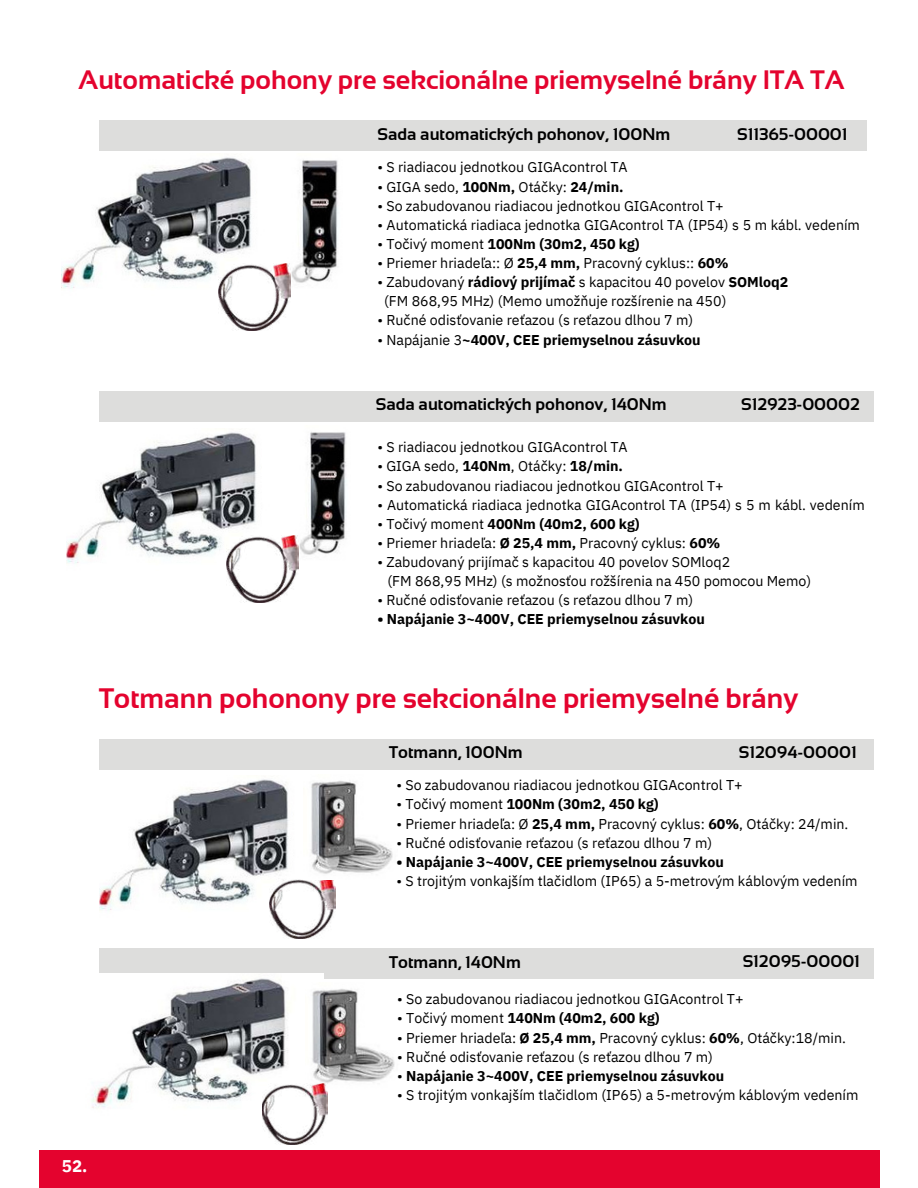
<style>
.page{position:relative;width:918px;height:1188px;background:#fff}
.page>*{position:absolute;margin:0;border:0;box-sizing:border-box;transform-origin:0 0}
.t1{font:700 28.2px "Sansation";color:#e4032e}
.t2{font:700 26.7px "Sansation";color:#e4032e}
.t3{font:700 16.95px "Sansation";color:#000}
.t4{font:700 16.95px "IBM Plex Sans";color:#fff}
.t5{font:14.25px "IBM Plex Sans";color:#000}
.t6{font:700 14.25px "IBM Plex Sans";color:#000}
.s1{font-weight:700}
.s2{font-weight:400}
</style>
<div class="page">
<div style="left:39px;top:1150px;width:840px;height:38px;background:#e4032e"></div>
<div style="left:99px;top:392px;width:775px;height:30px;background:#dddddc"></div>
<div style="left:99px;top:740px;width:775px;height:30px;background:#dddddc"></div>
<div style="left:100px;top:120px;width:767px;height:30px;background:#dddddc"></div>
<img style="left:62px;top:157px;width:189px;height:131px">
<img style="left:290px;top:160px;width:48px;height:128px">
<img style="left:218px;top:263px;width:72px;height:68px">
<img style="left:66px;top:432px;width:190px;height:131px">
<img style="left:298px;top:432px;width:48px;height:128px">
<img style="left:226px;top:535px;width:72px;height:68px">
<img style="left:99px;top:779px;width:189px;height:132px">
<img style="left:270px;top:878px;width:65px;height:61px">
<img style="left:304px;top:781px;width:89px;height:99px">
<div style="left:99px;top:948px;width:775px;height:30px;background:#dddddc"></div>
<img style="left:92px;top:974px;width:231px;height:134px">
<img style="left:306px;top:983px;width:89px;height:101px">
<img style="left:262px;top:1084px;width:65px;height:61px">
<h3 class="t2" style="left:78px;top:65px;width:768px">Automatické pohony pre sekcionálne priemyselné brány ITA TA</h3>
<p class="t3" style="left:377px;top:125px;width:294px">Sada automatických pohonov, 100Nm</p>
<p class="t3" style="left:737px;top:125px;width:112px">S11365-00001</p>
<h2 class="t5" style="left:377px;top:158px;width:252px">• S riadiacou jednotkou GIGAcontrol TA</h2>
<p class="t5" style="left:377px;top:177px;width:248px">• GIGA sedo, <span class="s1">100Nm,</span> Otáčky: <span class="s1">24/min.</span></p>
<p class="t5" style="left:377px;top:196px;width:348px">• So zabudovanou riadiacou jednotkou GIGAcontrol T+</p>
<p class="t5" style="left:377px;top:215px;width:484px">• Automatická riadiaca jednotka GIGAcontrol TA (IP54) s 5 m kábl. vedením</p>
<p class="t6" style="left:377px;top:234px;width:264px"><span class="s2">• Točivý moment</span> 100Nm (30m2, 450 kg)</p>
<p class="t5" style="left:377px;top:254px;width:353px">• Priemer hriadeľa:: Ø <span class="s1">25,4 mm,</span> Pracovný cyklus:: <span class="s1">60%</span></p>
<p class="t5" style="left:377px;top:273px;width:412px">• Zabudovaný <span class="s1">rádiový prijímač</span> s kapacitou 40 povelov <span class="s1">SOMloq2</span></p>
<p class="t5" style="left:384px;top:292px;width:344px">(FM 868,95 MHz) (Memo umožňuje rozšírenie na 450)</p>
<p class="t5" style="left:377px;top:311px;width:317px">• Ručné odisťovanie reťazou (s reťazou dlhou 7 m)</p>
<p class="t6" style="left:377px;top:330px;width:325px"><span class="s2">• Napájanie 3</span>~400V, CEE priemyselnou zásuvkou</p>
<p class="t3" style="left:376px;top:395px;width:292px">Sada automatických pohonov, 140Nm</p>
<p class="t3" style="left:741px;top:395px;width:120px">S12923-00002</p>
<p class="t5" style="left:377px;top:438px;width:252px">• S riadiacou jednotkou GIGAcontrol TA</p>
<p class="t5" style="left:377px;top:457px;width:247px">• GIGA sedo, <span class="s1">140Nm</span>, Otáčky: <span class="s1">18/min.</span></p>
<p class="t5" style="left:377px;top:476px;width:348px">• So zabudovanou riadiacou jednotkou GIGAcontrol T+</p>
<p class="t5" style="left:377px;top:495px;width:489px">• Automatická riadiaca jednotka GIGAcontrol TA (IP54) s 5 m kábl. vedením</p>
<p class="t6" style="left:377px;top:514px;width:264px"><span class="s2">• Točivý moment</span> 400Nm (40m2, 600 kg)</p>
<p class="t5" style="left:377px;top:533px;width:344px">• Priemer hriadeľa: <span class="s1">Ø 25,4 mm,</span> Pracovný cyklus: <span class="s1">60%</span></p>
<p class="t5" style="left:377px;top:552px;width:354px">• Zabudovaný prijímač s kapacitou 40 povelov SOMloq2</p>
<p class="t5" style="left:388px;top:572px;width:425px">(FM 868,95 MHz) (s možnosťou rožšírenia na 450 pomocou Memo)</p>
<p class="t5" style="left:377px;top:591px;width:317px">• Ručné odisťovanie reťazou (s reťazou dlhou 7 m)</p>
<h3 class="t6" style="left:377px;top:610px;width:329px">• Napájanie 3~400V, CEE priemyselnou zásuvkou</h3>
<p class="t1" style="left:99px;top:682px;width:701px">Totmann pohonony pre sekcionálne priemyselné brány</p>
<h3 class="t3" style="left:389px;top:742px;width:135px">Totmann, 100Nm</h3>
<p class="t3" style="left:739px;top:742px;width:119px">S12094-00001</p>
<p class="t5" style="left:396px;top:776px;width:348px">• So zabudovanou riadiacou jednotkou GIGAcontrol T+</p>
<p class="t6" style="left:396px;top:795px;width:264px"><span class="s2">• Točivý moment</span> 100Nm (30m2, 450 kg)</p>
<h1 class="t5" style="left:396px;top:814px;width:454px">• Priemer hriadeľa: Ø <span class="s1">25,4 mm,</span> Pracovný cyklus: <span class="s1">60%</span>, Otáčky: 24/min.</h1>
<h3 class="t5" style="left:396px;top:833px;width:317px">• Ručné odisťovanie reťazou (s reťazou dlhou 7 m)</h3>
<h2 class="t6" style="left:396px;top:852px;width:329px">• Napájanie 3~400V, CEE priemyselnou zásuvkou</h2>
<p class="t5" style="left:396px;top:871px;width:463px">• S trojitým vonkajším tlačidlom (IP65) a 5-metrovým káblovým vedením</p>
<p class="t3" style="left:389px;top:953px;width:133px">Totmann, 140Nm</p>
<p class="t3" style="left:743px;top:951px;width:119px">S12095-00001</p>
<p class="t4" style="left:62px;top:1155px;width:27px">52.</p>
<p class="t5" style="left:397px;top:990px;width:348px">• So zabudovanou riadiacou jednotkou GIGAcontrol T+</p>
<p class="t6" style="left:397px;top:1009px;width:264px"><span class="s2">• Točivý moment</span> 140Nm (40m2, 600 kg)</p>
<p class="t5" style="left:397px;top:1028px;width:450px">• Priemer hriadeľa: <span class="s1">Ø 25,4 mm,</span> Pracovný cyklus: <span class="s1">60%</span>, Otáčky:18/min.</p>
<p class="t5" style="left:397px;top:1047px;width:317px">• Ručné odisťovanie reťazou (s reťazou dlhou 7 m)</p>
<p class="t6" style="left:397px;top:1066px;width:328px"><span class="s2">•</span> Napájanie 3~400V, CEE priemyselnou zásuvkou</p>
<p class="t5" style="left:397px;top:1085px;width:463px">• S trojitým vonkajším tlačidlom (IP65) a 5-metrovým káblovým vedením</p>
</div>
